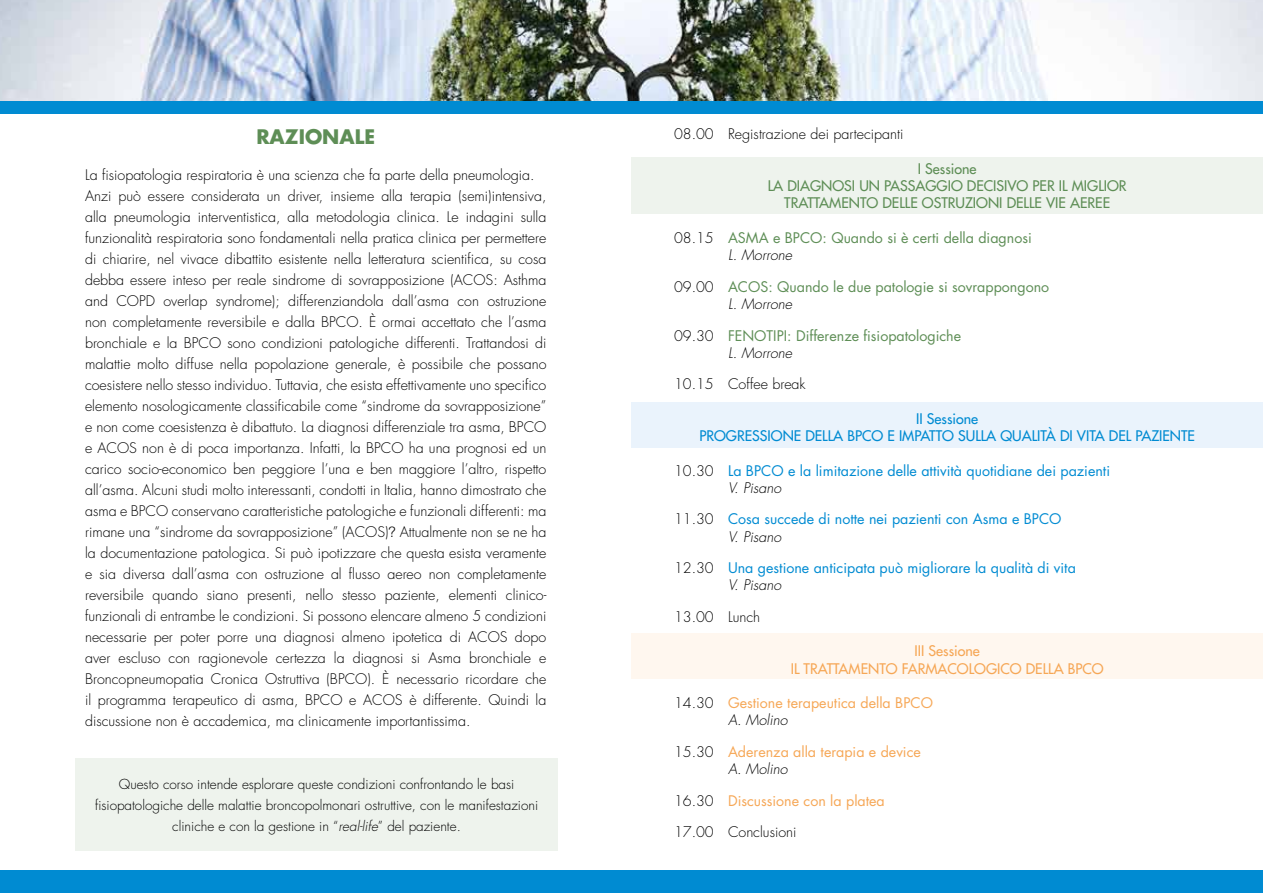
<style>
.page{position:relative;width:1263px;height:893px;background:#fff}
.page>*{position:absolute;margin:0;border:0;box-sizing:border-box;transform-origin:0 0}
.t1{font:700 19.5px "Futura Std";color:#5e8e56}
.t2{font:300 14.25px/21px "Futura Std";color:#000}
.t3{font:14.25px/17.2px "Futura Std";color:#008bd2}
.t4{font:14.25px/17.2px "Futura Std";color:#5e8e56}
.t5{font:14.25px/17.2px "Futura Std";color:#f6a756}
.t6{font:500 14.25px/17.2px "Futura Std";color:#5e8e56}
.t7{font:500 14.25px "Futura Std";color:#008bd2}
.t8{font:500 14.25px/17.2px "Futura Std";color:#f6a756}
.t9{font:300 13.5px/21px "Futura Std";color:#000;text-align:center}
.s1{font-family:"Helvetica"}
.s2{font-style:italic}
.s3{font-weight:300;color:#000}
.s4{font-weight:300;font-style:italic;color:#000}
</style>
<div class="page">
<img style="left:0;top:0;width:1263px;height:101px">
<div style="left:0;top:101px;width:1263px;height:13px;background:#008bd2"></div>
<div style="left:0;top:871px;width:1263px;height:22px;background:#008bd2"></div>
<div style="left:631px;top:403px;width:632px;height:45px;background:#eaf3fc"></div>
<div style="left:631px;top:634px;width:632px;height:45px;background:#fff7ef"></div>
<div style="left:631px;top:158px;width:632px;height:56px;background:#eef3ed"></div>
<div style="left:75px;top:758px;width:483px;height:92px;background:#eef3ed"></div>
<h1 class="t1" style="left:256px;top:123px;width:28px">RAZIONALE</h1>
<p class="t2" style="left:85px;top:164px;width:463px">La fisiopatologia respiratoria è una scienza che fa parte della pneumologia.<br>Anzi può essere considerata un driver, insieme alla terapia (semi)intensiva, alla pneumologia interventistica, alla metodologia clinica. Le indagini sulla funzionalità respiratoria sono fondamentali nella pratica clinica per permettere di chiarire, nel vivace dibattito esistente nella letteratura scientifica, su cosa debba essere inteso per reale sindrome di sovrapposizione (ACOS: Asthma and COPD overlap syndrome); differenziandola dall’asma con ostruzione non completamente reversibile e dalla BPCO. è ormai accettato che l’asma bronchiale e la BPCO sono condizioni patologiche differenti. Trattandosi di malattie molto diffuse nella popolazione generale, è possibile che possano coesistere nello stesso individuo. Tuttavia, che esista effettivamente uno specifico elemento nosologicamente classificabile come “sindrome da sovrapposizione” e non come coesistenza è dibattuto. La diagnosi differenziale tra asma, BPCO e ACOS non è di poca importanza. Infatti, la BPCO ha una prognosi ed un carico socio-economico ben peggiore l’una e ben maggiore l’altro, rispetto all’asma. Alcuni studi molto interessanti, condotti in Italia, hanno dimostrato che asma e BPCO conservano caratteristiche patologiche e funzionali differenti: ma rimane una “sindrome da sovrapposizione” (ACOS)<span class="s1">?</span> Attualmente non se ne ha la documentazione patologica. Si può ipotizzare che questa esista veramente e sia diversa dall’asma con ostruzione al flusso aereo non completamente reversibile quando siano presenti, nello stesso paziente, elementi clinico&shy;funzionali di entrambe le condizioni. Si possono elencare almeno 5 condizioni necessarie per poter porre una diagnosi almeno ipotetica di ACOS dopo aver escluso con ragionevole certezza la diagnosi si Asma bronchiale e Broncopneumopatia Cronica Ostruttiva (BPCO). È necessario ricordare che il programma terapeutico di asma, BPCO e ACOS è differente. Quindi la discussione non è accademica, ma clinicamente importantissima.</p>
<p class="t9" style="left:95px;top:774px;width:445px">Questo corso intende esplorare queste condizioni confrontando le basi fisiopatologiche delle malattie broncopolmonari ostruttive, con le manifestazioni cliniche e con la gestione in “<span class="s2">real-life</span>” del paziente.</p>
<p class="t2" style="left:674px;top:124px;width:231px">08.00 Registrazione dei partecipanti</p>
<p class="t6" style="left:918px;top:160px;width:60px">I SESSIONE</p>
<p class="t6" style="left:768px;top:177px;width:39px">LA DIAGN</p>
<p class="t6" style="left:832px;top:177px;width:61px">OSI UN PASSAGGI</p>
<p class="t6" style="left:951px;top:177px;width:129px">O DECISIVO PER IL MIGLI</p>
<p class="t6" style="left:784px;top:177px;width:341px;text-indent:323px">OR<br>TRATTAMENTO DELLE OSTRUZIONI DELLE VIE AEREE</p>
<p class="t4" style="left:728px;top:229px;width:305px;text-indent:-54px"><span class="s3">08.15</span> ASMA e BPCO: Quando si è certi della diagnosi<br><span class="s4">L. Morrone</span></p>
<p class="t4" style="left:728px;top:278px;width:323px;text-indent:-54px"><span class="s3">09.00</span> ACOS: Quando le due patologie si sovrappongono<br><span class="s4">L. Morrone</span></p>
<p class="t4" style="left:728px;top:327px;width:235px;text-indent:-54px"><span class="s3">09.30</span> FENOTIPI: Differenze fisiopatologiche<br><span class="s4">L. Morrone</span></p>
<p class="t2" style="left:674px;top:374px;width:133px">10.15 Coffee break</p>
<p class="t7" style="left:916px;top:410px;width:64px">II SESSIONE</p>
<p class="t7" style="left:699px;top:427px;width:131px">PROGRESSION E DELLA</p>
<p class="t7" style="left:847px;top:427px;width:61px">BPCO E IMPA</p>
<p class="t7" style="left:929px;top:427px;width:54px">TTO SULLA</p>
<p class="t7" style="left:1000px;top:427px;width:196px">QUALITÀ DI VITA DEL PAZIENTE</p>
<p class="t3" style="left:728px;top:462px;width:384px;text-indent:-54px"><span class="s3">10.30</span> La BPCO e la limitazione delle attività quotidiane dei pazienti<br><span class="s4">V. Pisano</span></p>
<p class="t3" style="left:728px;top:511px;width:335px;text-indent:-54px"><span class="s3">11.30</span> Cosa succede di notte nei pazienti con Asma e BPCO<br><span class="s4">V. Pisano</span></p>
<p class="t3" style="left:728px;top:559px;width:349px;text-indent:-54px"><span class="s3">12.30</span> Una gestione anticipata può migliorare la qualità di vita<br><span class="s4">V. Pisano</span></p>
<p class="t2" style="left:674px;top:607px;width:88px">13.00 Lunch</p>
<p class="t8" style="left:791px;top:642px;width:191px;text-indent:124px">III SESSIONE<br>IL TRATTAM ENTO FARMA</p>
<p class="t8" style="left:947px;top:660px;width:103px">COLOGICO DELLA</p>
<p class="t8" style="left:1068px;top:660px;width:26px">BPCO</p>
<p class="t5" style="left:728px;top:694px;width:206px;text-indent:-54px"><span class="s3">14.30</span> Gestione terapeutica della BPCO<br><span class="s4">A. Molino</span></p>
<p class="t5" style="left:728px;top:743px;width:194px;text-indent:-54px"><span class="s3">15.30</span> Aderenza alla terapia e device<br><span class="s4">A. Molino</span></p>
<p class="t5" style="left:674px;top:792px;width:212px"><span class="s3">16.30</span> Discussione con la platea</p>
<p class="t2" style="left:674px;top:822px;width:124px">17.00 Conclusioni</p>
</div>
